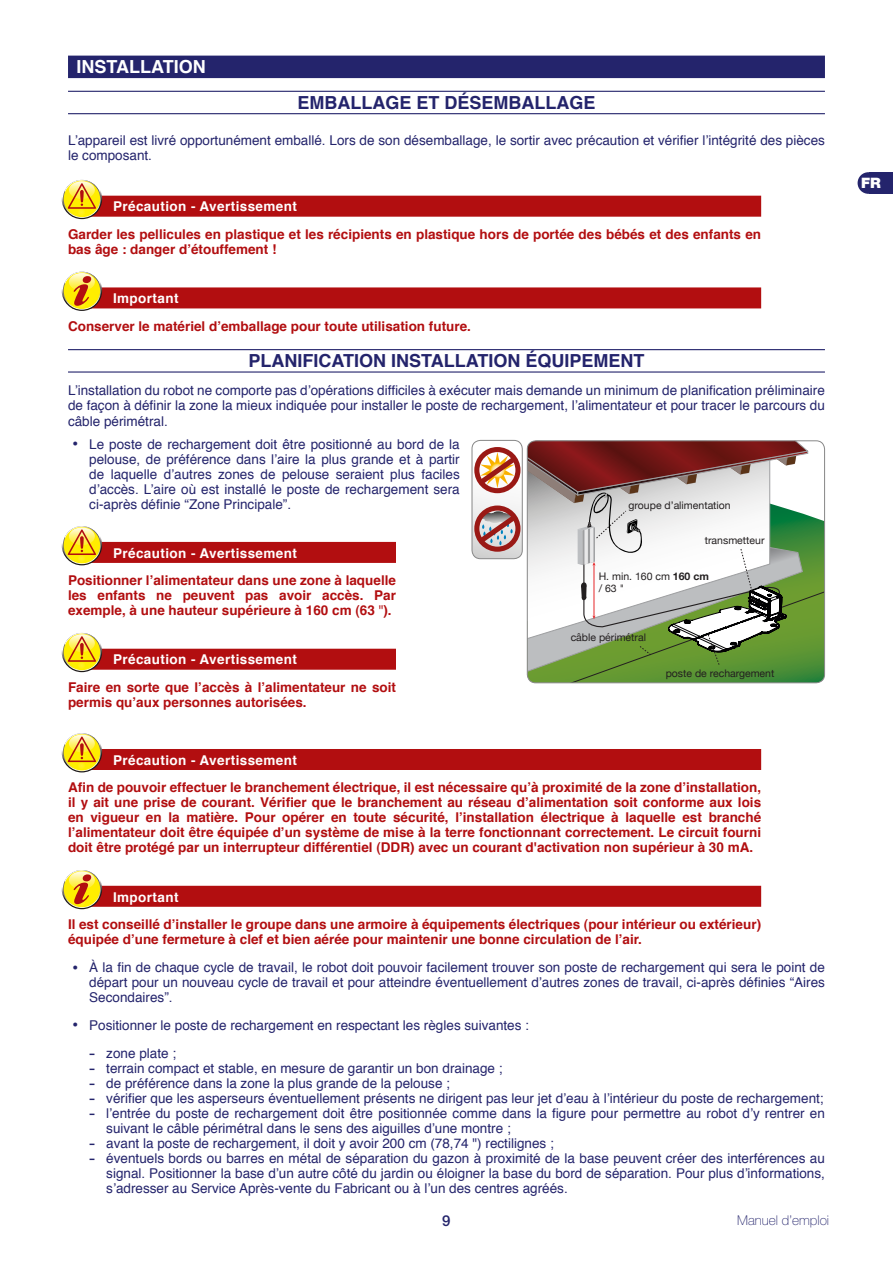
<style>
.page{position:relative;width:893px;height:1263px;background:#fff}
.page>*{position:absolute;margin:0;border:0;box-sizing:border-box;transform-origin:0 0}
.t1{font:700 18px "Helvetica";color:#24246c}
.t2{font:700 18px "Helvetica";color:#fff}
.t3{font:500 15px "Helvetica Neue LT Std";color:#24246c}
.t4{font:900 14.4px "Helvetica Neue LT Std";color:#fff}
.t5{font:13.5px/15px "Helvetica";color:#24246c;text-align:justify}
.t6{font:700 13.5px/15px "Helvetica";color:#b20e10}
.t7{font:700 13.5px "Helvetica";letter-spacing:.03em;color:#fff}
.t8{font:100 13.5px "Helvetica Neue LT Std";color:#24246c}
.t9{font:10.5px/12.6px "Helvetica Neue";color:#231f20}
.s1{font-weight:700;font-size:18px}
.s2{font-weight:400}
.s3{font-weight:700}
.s4{font-family:"Arial";font-size:18px}
</style>
<div class="page">
<div style="left:868px;top:172px;width:25px;height:22px;background:#24246c"></div>
<div style="left:858px;top:172px;width:21px;height:22px;background:#24246c;border-radius:50%"></div>
<div style="left:68px;top:56px;width:757px;height:22px;background:#24246c"></div>
<hr style="left:68px;top:91px;width:757px;height:1px;background:#24246c">
<hr style="left:68px;top:113px;width:757px;height:1px;background:#24246c">
<div style="left:72px;top:196px;width:689px;height:21px;background:#b20e10"></div>
<svg style="left:62px;top:179px;width:40px;height:40px"></svg>
<svg style="left:63px;top:180px;width:38px;height:38px"></svg>
<svg style="left:64px;top:181px;width:36px;height:36px"></svg>
<svg style="left:65px;top:180px;width:34px;height:29px"></svg>
<div style="left:72px;top:287px;width:689px;height:21px;background:#b20e10"></div>
<svg style="left:62px;top:270px;width:40px;height:41px"></svg>
<svg style="left:63px;top:272px;width:38px;height:38px"></svg>
<svg style="left:64px;top:272px;width:36px;height:37px"></svg>
<svg style="left:65px;top:272px;width:34px;height:34px"></svg>
<hr style="left:68px;top:349px;width:757px;height:1px;background:#24246c">
<hr style="left:68px;top:371px;width:757px;height:2px;background:#24246c">
<div style="left:72px;top:542px;width:324px;height:21px;background:#b20e10"></div>
<div style="left:72px;top:649px;width:324px;height:21px;background:#b20e10"></div>
<svg style="left:62px;top:525px;width:40px;height:40px"></svg>
<svg style="left:63px;top:526px;width:38px;height:38px"></svg>
<svg style="left:64px;top:527px;width:36px;height:36px"></svg>
<svg style="left:65px;top:526px;width:34px;height:29px"></svg>
<svg style="left:62px;top:632px;width:40px;height:40px"></svg>
<svg style="left:63px;top:633px;width:38px;height:38px"></svg>
<svg style="left:64px;top:634px;width:36px;height:36px"></svg>
<svg style="left:65px;top:633px;width:34px;height:29px"></svg>
<div style="left:72px;top:749px;width:689px;height:21px;background:#b20e10"></div>
<svg style="left:62px;top:732px;width:40px;height:40px"></svg>
<svg style="left:63px;top:733px;width:38px;height:38px"></svg>
<svg style="left:64px;top:734px;width:36px;height:36px"></svg>
<svg style="left:65px;top:733px;width:34px;height:29px"></svg>
<div style="left:72px;top:886px;width:689px;height:21px;background:#b20e10"></div>
<svg style="left:62px;top:869px;width:40px;height:40px"></svg>
<svg style="left:63px;top:870px;width:38px;height:38px"></svg>
<svg style="left:64px;top:871px;width:36px;height:36px"></svg>
<svg style="left:65px;top:870px;width:34px;height:34px"></svg>
<svg style="left:472px;top:440px;width:353px;height:243px"></svg>
<div style="left:472px;top:440px;width:51px;height:119px;border:1px solid #878787;border-radius:9px"></div>
<h1 class="t2" style="left:77px;top:52px;width:131px">INSTALLATION</h1>
<h1 class="t1" style="left:297px;top:88px;width:300px">EMBALLAGE ET DÉSEMBALLAGE</h1>
<p class="t5" style="left:68px;top:133px;width:758px">L’appareil est livré opportunément emballé. Lors de son désemballage, le sortir avec précaution et vérifier l’intégrité des pièces le composant.</p>
<p class="t7" style="left:113px;top:196px;width:185px">Précaution - Avertissement</p>
<p class="t6" style="left:68px;top:227px;width:695px">Garder les pellicules en plastique et les récipients en plastique hors de portée des bébés et des enfants en bas âge : danger d’étouffement !</p>
<p class="t7" style="left:113px;top:288px;width:67px">Important</p>
<p class="t6" style="left:68px;top:319px;width:404px">Conserver le matériel d’emballage pour toute utilisation future.</p>
<h1 class="t1" style="left:248px;top:346px;width:398px">PLANIFICATION INSTALLATION ÉQUIPEMENT</h1>
<p class="t5" style="left:68px;top:383px;width:758px;line-height:15.6px">L’installation du robot ne comporte pas d’opérations difficiles à exécuter mais demande un minimum de planification préliminaire de façon à définir la zone la mieux indiquée pour installer le poste de rechargement, l’alimentateur et pour tracer le parcours du câble périmétral.</p>
<p class="t5" style="left:89px;top:437px;width:372px;text-indent:-17px"><span class="s1">•</span> Le poste de rechargement doit être positionné au bord de la pelouse, de préférence dans l’aire la plus grande et à partir de laquelle d’autres zones de pelouse seraient plus faciles d’accès. L’aire où est installé le poste de rechargement sera ci-après définie “Zone Principale”.</p>
<p class="t7" style="left:113px;top:542px;width:185px">Précaution - Avertissement</p>
<p class="t6" style="left:68px;top:573px;width:329px;text-align:justify">Positionner l’alimentateur dans une zone à laquelle les enfants ne peuvent pas avoir accès. Par exemple, à une hauteur supérieure à 160 cm (63 <span class="s2">"</span>).</p>
<p class="t7" style="left:113px;top:649px;width:185px">Précaution - Avertissement</p>
<p class="t6" style="left:68px;top:680px;width:329px">Faire en sorte que l’accès à l’alimentateur ne soit permis qu’aux personnes autorisées.</p>
<p class="t9" style="left:629px;top:500px;width:104px">groupe d’alimentation</p>
<p class="t9" style="left:705px;top:535px;width:61px">transmetteur</p>
<p class="t9" style="left:599px;top:570px;width:112px">H. min. 160 cm <span class="s3">160 cm </span>/ 63 "</p>
<p class="t9" style="left:571px;top:631px;width:77px">câble périmétral</p>
<p class="t9" style="left:666px;top:667px;width:110px">poste de rechargement</p>
<p class="t7" style="left:113px;top:749px;width:185px">Précaution - Avertissement</p>
<p class="t6" style="left:68px;top:780px;width:695px;text-align:justify">Afin de pouvoir effectuer le branchement électrique, il est nécessaire qu’à proximité de la zone d’installation, il y ait une prise de courant. Vérifier que le branchement au réseau d’alimentation soit conforme aux lois en vigueur en la matière. Pour opérer en toute sécurité, l’installation électrique à laquelle est branché l’alimentateur doit être équipée d’un système de mise à la terre fonctionnant correctement. Le circuit fourni doit être protégé par un interrupteur différentiel (DDR) avec un courant d'activation non supérieur à 30 mA.</p>
<p class="t7" style="left:113px;top:886px;width:67px">Important</p>
<p class="t6" style="left:68px;top:917px;width:695px">Il est conseillé d’installer le groupe dans une armoire à équipements électriques (pour intérieur ou extérieur) équipée d’une fermeture à clef et bien aérée pour maintenir une bonne circulation de l’air.</p>
<p class="t5" style="left:89px;top:960px;width:737px;text-indent:-17px"><span class="s1">•</span> À la fin de chaque cycle de travail, le robot doit pouvoir facilement trouver son poste de rechargement qui sera le point de départ pour un nouveau cycle de travail et pour atteindre éventuellement d’autres zones de travail, ci-après définies “Aires Secondaires”.</p>
<p class="t5" style="left:72px;top:1018px;width:458px"><span class="s1">•</span> Positionner le poste de rechargement en respectant les règles suivantes :</p>
<p class="t5" style="left:89px;top:1046px;width:88px"><span class="s4">-</span> zone plate ;</p>
<p class="t5" style="left:89px;top:1061px;width:415px"><span class="s4">-</span> terrain compact et stable, en mesure de garantir un bon drainage ;</p>
<p class="t5" style="left:89px;top:1076px;width:362px"><span class="s4">-</span> de préférence dans la zone la plus grande de la pelouse ;</p>
<p class="t5" style="left:89px;top:1091px;width:736px"><span class="s4">-</span> vérifier que les asperseurs éventuellement présents ne dirigent pas leur jet d’eau à l’intérieur du poste de rechargement;</p>
<p class="t5" style="left:106px;top:1106px;width:720px;text-indent:-17px"><span class="s4">-</span> l’entrée du poste de rechargement doit être positionnée comme dans la figure pour permettre au robot d’y rentrer en suivant le câble périmétral dans le sens des aiguilles d’une montre ;</p>
<p class="t5" style="left:89px;top:1136px;width:466px"><span class="s4">-</span> avant la poste de rechargement, il doit y avoir 200 cm (78,74 ") rectilignes ;</p>
<p class="t5" style="left:106px;top:1151px;width:720px;text-indent:-17px"><span class="s4">-</span> éventuels bords ou barres en métal de séparation du gazon à proximité de la base peuvent créer des interférences au signal. Positionner la base d’un autre côté du jardin ou éloigner la base du bord de séparation. Pour plus d’informations, s’adresser au Service Après-vente du Fabricant ou à l’un des centres agréés.</p>
<p class="t3" style="left:442px;top:1211px;width:10px">9</p>
<p class="t8" style="left:737px;top:1212px;width:94px">Manuel d’emploi</p>
<p class="t4" style="left:861px;top:174px;width:21px">FR</p>
</div>
